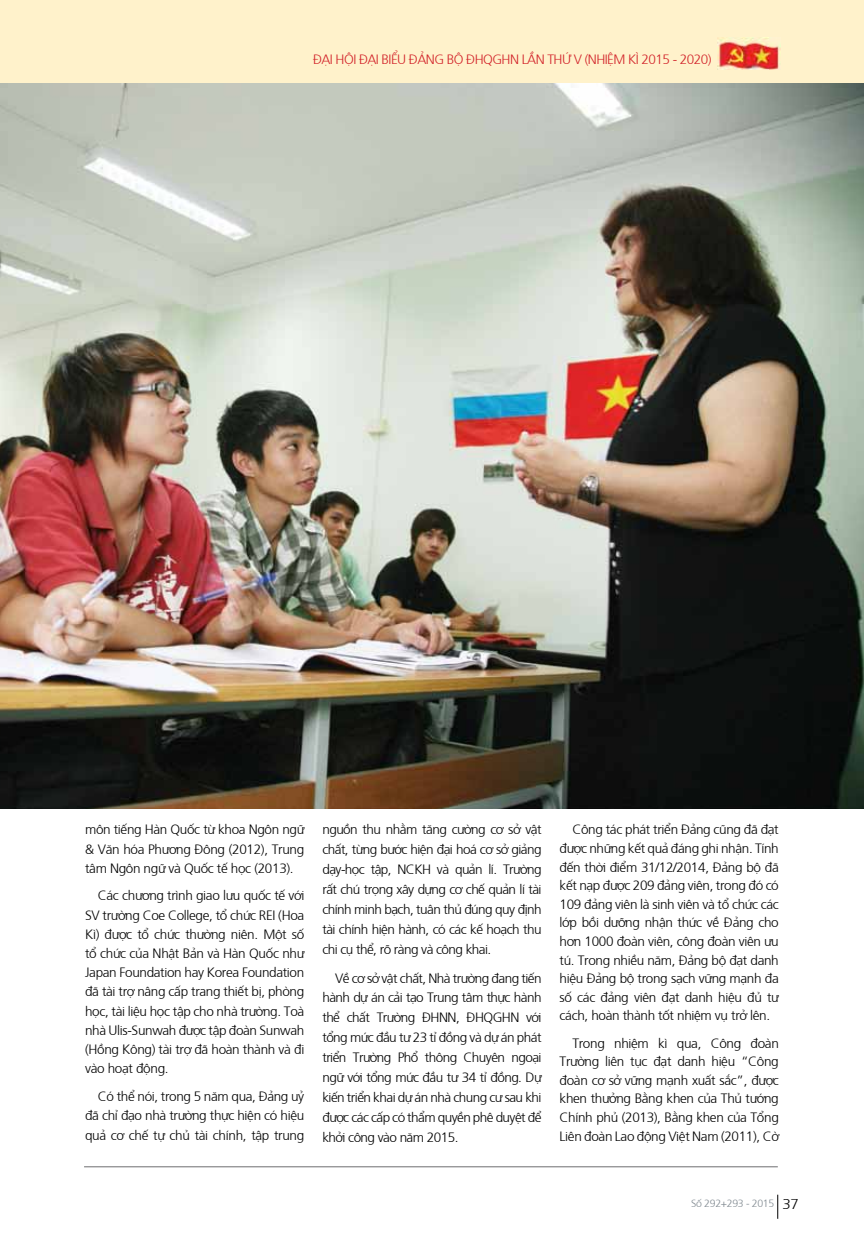
<style>
.page{position:relative;width:864px;height:1242px;background:#fff}
.page>*{position:absolute;margin:0;border:0;box-sizing:border-box;transform-origin:0 0}
.t1{font:300 13.5px/20px "Frutiger";letter-spacing:-.025em;color:#000;text-align:justify}
.t2{font:300 13.5px "Frutiger";letter-spacing:-.04em;color:#d2232a}
.t3{font:300 10.5px "Frutiger";letter-spacing:-.03em;color:#828b92}
.s1{font-size:14.25px;color:#000}
</style>
<div class="page">
<hr style="left:84px;top:1166px;width:693px;height:1px;background:#6d6e71">
<svg style="left:777px;top:1194px;width:1px;height:24px"></svg>
<img style="left:0;top:83px;width:863px;height:725px">
<div style="left:0;top:0;width:863px;height:83px;background:#fff2cb"></div>
<img style="left:717px;top:38px;width:63px;height:31px">
<p class="t2" style="left:313px;top:50px;width:400px">Đại hội Đại biểu Đảng bộ ĐHQGHN lần th ứ V (nhiệm kì 2015 - 2020)</p>
<p class="t1" style="left:85px;top:819px;width:220px;line-height:19.2px">môn tiếng Hàn Quốc từ khoa Ngôn ngữ &amp; Văn hóa Phương Đông (2012), Trung tâm Ngôn ngữ và Quốc tế học (2013).</p>
<p class="t1" style="left:85px;top:885px;width:221px;line-height:19.2px;text-indent:13px">Các chương trình giao lưu quốc tế với SV trường Coe College, tổ chức REI (Hoa Kì) được tổ chức thường niên. M ột số tổ chức của Nhật Bản và Hàn Quốc như Japan Foundation hay Korea Foundation đã tài trợ nâng cấp trang thiết bị, phòng học, tài liệu học tập cho nhà trường. Toà nhà U lis-Sunwah được tập đoàn Sunwah (Hồng Kông) tài trợ đã hoàn thành và đi vào hoạt động.</p>
<p class="t1" style="left:85px;top:1085px;width:221px;line-height:19.4px;text-indent:13px">Có thể nói, trong 5 năm qua, Đảng uỷ đã chỉ đạo nhà trường thực hiện có hiệu quả cơ chế tự chủ tài chính, tập trung</p>
<p class="t1" style="left:322px;top:818px;width:221px">nguồn thu nhằm tăng cường cơ sở vật chất, từng bước hiện đại hoá cơ sở giảng dạy-học tập, NCKH và quản lí. Trường rất chú trọng xây dựng cơ chế quản lí tài chính minh bạch, tuân thủ đúng quy định tài chính hiện hành, có các kế hoạch thu chi cụ thể, rõ ràng và công khai.</p>
<p class="t1" style="left:322px;top:967px;width:221px;text-indent:13px">Về cơ sở vật chất, Nhà trường đang tiến hành dự án cải tạo Trung tâm thực hành thể chất Trường ĐHNN, ĐHQGHN với tổng mức đầu tư 23 tỉ đồng và dự án phát triển trường phổ thông Chuyên ngoại ngữ với tổng mức đầu tư 34 tỉ đồng. Dự kiến triển khai dự án nhà chung cư sau khi được các cấp có thẩm quyền phê duyệt để khởi công vào năm 2015.</p>
<p class="t1" style="left:559px;top:819px;width:221px;line-height:18.6px;text-indent:13px">Công tác phát triển Đảng cũng đã đạt được những kết quả đáng ghi nhận. Tính đến thời điểm 31/12/2014, Đảng bộ đã kết nạp được 209 đảng viên, trong đó có 109 đảng viên là sinh viên và tổ chức các lớp bồi dưỡng nhận thức về Đảng cho hơn 1000 đoàn viên, công đoàn viên ưu tú. Trong nhiều năm, Đảng bộ đạt danh hiệu Đảng bộ trong sạch vững mạnh đa số các đảng viên đạt danh hiệu đủ tư cách, hoàn thành tốt nhiệm vụ trở lên.</p>
<p class="t1" style="left:559px;top:1032px;width:221px;line-height:18.8px;text-indent:13px">Trong nhiệm kì qua, Công đoàn Trường liên tục đạt danh hiệu “Công đoàn cơ sở vững mạnh xuất sắc”, được khen thưởng Bằng khen của Thủ tướng Chính phủ (2013), Bằng khen của Tổng Liên đoàn Lao động Việt Nam (2011), Cờ</p>
<p class="t3" style="left:691px;top:1195px;width:109px">Số 292+293 - 2015 <span class="s1">37</span></p>
</div>
